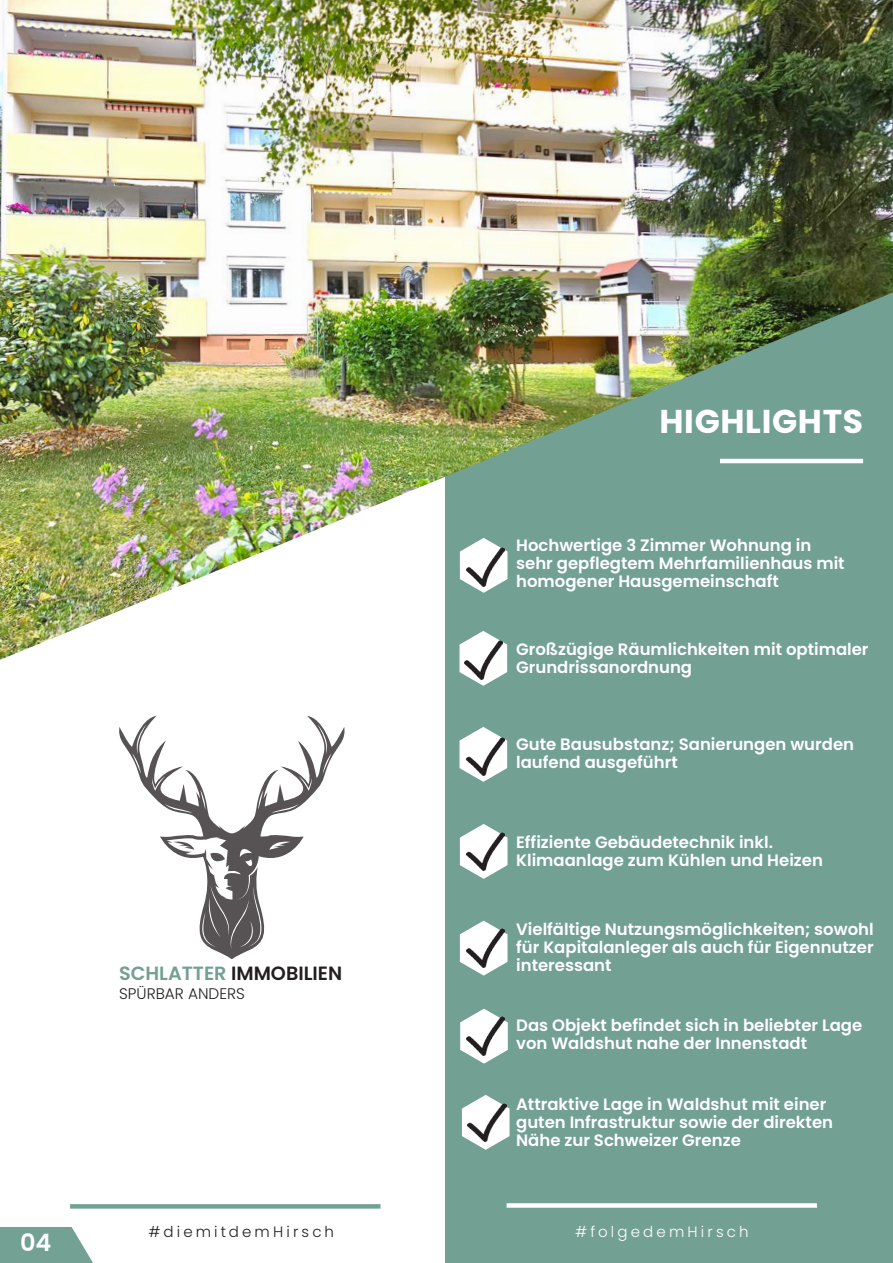
<style>
.page{position:relative;width:893px;height:1263px;background:#fff}
.page>*{position:absolute;margin:0;border:0;box-sizing:border-box;transform-origin:0 0}
.t1{font:700 33px "Poppins";letter-spacing:.02em;color:#fff}
.t2{font:600 24px "Poppins";color:#fff}
.t3{font:600 19.2px "Poppins";color:#231f20}
.t4{font:600 16.5px/18px "Poppins";color:#fff}
.t5{font:300 15.3px "Poppins";color:#231f20}
.t6{font:300 15px "Poppins";letter-spacing:.21em;color:#231f20}
.t7{font:300 15px "Poppins";letter-spacing:.21em;color:#fff}
.s1{color:#73a093}
</style>
<div class="page">
<div style="left:445px;top:266px;width:448px;height:997px;background:#72a093"></div>
<svg style="left:459px;top:660px;width:48px;height:26px"></svg>
<div style="left:507px;top:1203px;width:310px;height:5px;background:#fff"></div>
<svg style="left:459px;top:727px;width:48px;height:55px"></svg>
<svg style="left:460px;top:824px;width:47px;height:55px"></svg>
<svg style="left:460px;top:921px;width:47px;height:54px"></svg>
<svg style="left:460px;top:1009px;width:48px;height:55px"></svg>
<img style="left:0;top:0;width:892px;height:660px">
<img style="left:466px;top:548px;width:39px;height:38px">
<img style="left:464px;top:641px;width:39px;height:38px">
<img style="left:466px;top:737px;width:39px;height:39px">
<img style="left:466px;top:832px;width:39px;height:39px">
<img style="left:466px;top:929px;width:39px;height:38px">
<img style="left:466px;top:1017px;width:39px;height:38px">
<svg style="left:0;top:1227px;width:93px;height:36px;background:#82aba0"></svg>
<svg style="left:462px;top:1095px;width:47px;height:55px"></svg>
<img style="left:468px;top:1103px;width:39px;height:38px">
<svg style="left:70px;top:1204px;width:310px;height:4px"></svg>
<svg style="left:892px;top:0;width:1px;height:293px"></svg>
<svg style="left:119px;top:716px;width:226px;height:243px"></svg>
<h2 class="t2" style="left:20px;top:1228px;width:33px">04</h2>
<h1 class="t1" style="left:659px;top:403px;width:205px">HIGHLIGHTS</h1>
<p class="t4" style="left:516px;top:536px;width:330px">Hochwertige 3 Zimmer Wohnung in sehr gepflegtem Mehrfamilienhaus mit homogener Hausgemeinschaft</p>
<p class="t4" style="left:516px;top:640px;width:354px">Großzügige Räumlichkeiten mit optimaler<br>Grundrissanordnung</p>
<p class="t4" style="left:516px;top:736px;width:339px">Gute Bausubstanz; Sanierungen wurden laufend ausgeführt</p>
<p class="t3" style="left:119px;top:962px;width:225px"><span class="s1">SCHLATTER</span> IMMOBILIEN</p>
<p class="t5" style="left:119px;top:984px;width:127px">SPÜRBAR ANDERS</p>
<p class="t4" style="left:516px;top:833px;width:308px">Effiziente Gebäudetechnik inkl.<br>Klimaanlage zum Kühlen und Heizen</p>
<p class="t4" style="left:516px;top:921px;width:359px;text-align:justify">Vielfältige Nutzungsmöglichkeiten; sowohl für Kapitalanleger als auch für Eigennutzer interessant</p>
<p class="t4" style="left:516px;top:1017px;width:348px">Das Objekt befindet sich in beliebter Lage von Waldshut nahe der Innenstadt</p>
<p class="t4" style="left:516px;top:1096px;width:318px">Attraktive Lage in Waldshut mit einer guten Infrastruktur sowie der direkten<br>Nähe zur Schweizer Grenze</p>
<p class="t6" style="left:149px;top:1222px;width:187px">#diemitdemHirsch</p>
<p class="t7" style="left:575px;top:1222px;width:175px">#folgedemHirsch</p>
</div>
